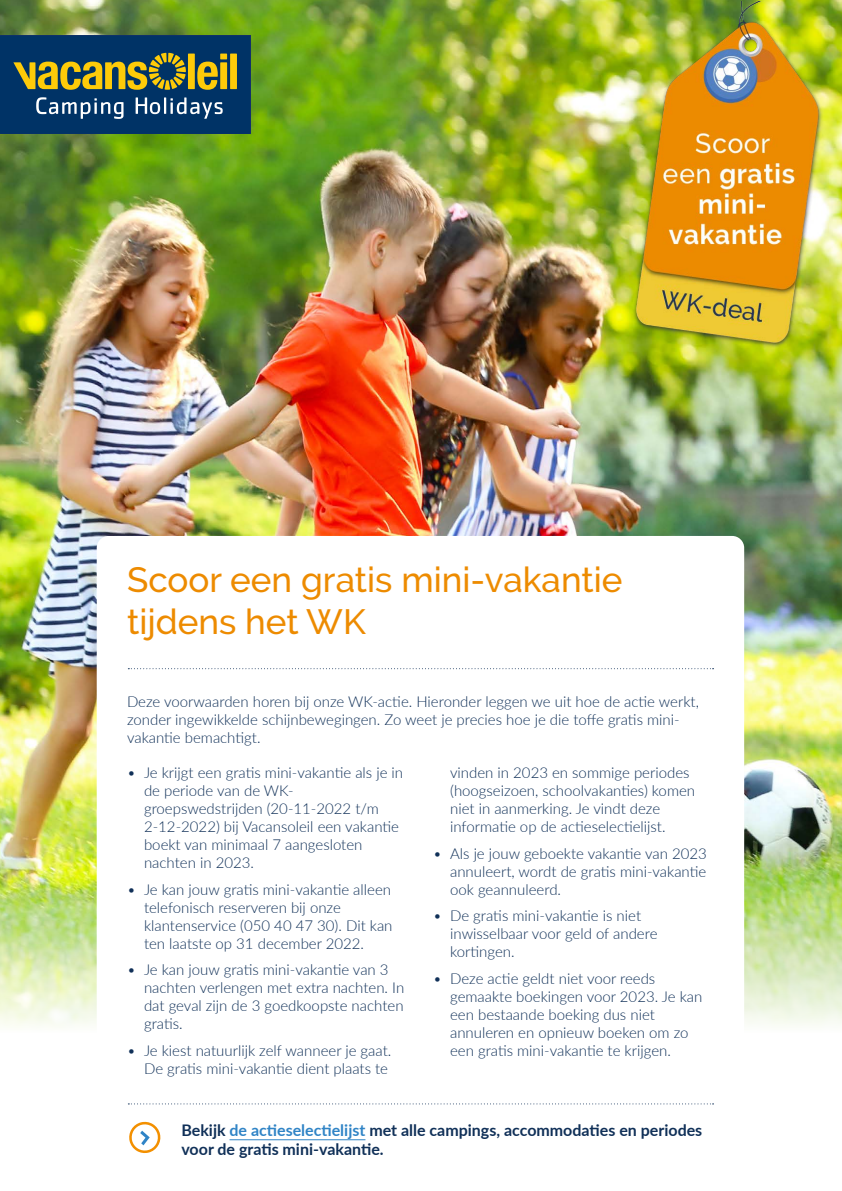
<style>
.page{position:relative;width:842px;height:1191px;background:#fff}
.page>*{position:absolute;margin:0;border:0;box-sizing:border-box;transform-origin:0 0}
.t1{font:500 35px/42px "Raleway";color:#ed8b00}
.t2{font:700 16px/19.2px "Lato";color:#103058}
.t3{font:300 15px/18px "Lato";color:#103058}
.s1{color:#3084c6}
</style>
<div class="page">
<img style="left:0;top:0;width:842px;height:1027px">
<div style="left:97px;top:536px;width:647px;height:553px;background:#fff;border-radius:12px"></div>
<div style="left:0;top:36px;width:250px;height:98px;background:#036"></div>
<div style="left:188px;top:54px;width:7px;height:35px;background:#fecb09"></div>
<div style="left:230px;top:54px;width:7px;height:35px;background:#fecb09"></div>
<svg style="left:197px;top:54px;width:30px;height:36px"></svg>
<div style="left:220px;top:62px;width:7px;height:27px;background:#fecb09"></div>
<svg style="left:13px;top:53px;width:173px;height:37px"></svg>
<svg style="left:36px;top:97px;width:88px;height:22px"></svg>
<svg style="left:136px;top:97px;width:87px;height:22px"></svg>
<svg style="left:128px;top:668px;width:586px;height:1px"></svg>
<hr style="left:230px;top:1139px;width:135px;height:1px;background:#3084c6">
<svg style="left:129px;top:1121px;width:32px;height:33px"></svg>
<svg style="left:128px;top:1103px;width:586px;height:1px"></svg>
<img style="left:631px;top:2px;width:198px;height:359px">
<h1 class="t1" style="left:127px;top:559px;width:497px">Scoor een gratis mini-vakantie tijdens het WK</h1>
<p class="t3" style="left:127px;top:692px;width:573px">Deze voorwaarden horen bij onze WK-actie. Hieronder leggen we uit hoe de actie werkt, zonder ingewikkelde schijnbewegingen. Zo weet je precies hoe je die toffe gratis mini&shy;vakantie bemachtigt.</p>
<p class="t3" style="left:144px;top:763px;width:261px;text-indent:-17px">• Je krijgt een gratis mini-vakantie als je in de periode van de WK&shy;groepswedstrijden (20-11-2022 t/m<br>2-12-2022) bij Vacansoleil een vakantie boekt van minimaal 7 aangesloten nachten in 2023.</p>
<p class="t3" style="left:144px;top:879px;width:250px;text-indent:-17px">• Je kan jouw gratis mini-vakantie alleen telefonisch reserveren bij onze klantenservice (050 40 47 30). Dit kan ten laatste op 31 december 2022.</p>
<p class="t3" style="left:144px;top:960px;width:262px;text-indent:-17px">• Je kan jouw gratis mini-vakantie van 3 nachten verlengen met extra nachten. In dat geval zijn de 3 goedkoopste nachten gratis.</p>
<p class="t3" style="left:127px;top:1040px;width:266px;text-align:right">• Je kiest natuurlijk zelf wanneer je gaat.<br>De gratis mini-vakantie dient plaats te</p>
<p class="t3" style="left:450px;top:763px;width:247px">vinden in 2023 en sommige periodes (hoogseizoen, schoolvakanties) komen niet in aanmerking. Je vindt deze informatie op de actieselectielijst.</p>
<p class="t3" style="left:450px;top:843px;width:258px;text-align:justify;text-indent:-17px">• Als je jouw geboekte vakantie van 2023 annuleert, wordt de gratis mini-vakantie ook geannuleerd.</p>
<p class="t3" style="left:450px;top:906px;width:209px;text-indent:-17px">• De gratis mini-vakantie is niet inwisselbaar voor geld of andere kortingen.</p>
<p class="t3" style="left:450px;top:968px;width:254px;text-indent:-17px">• Deze actie geldt niet voor reeds gemaakte boekingen voor 2023. Je kan een bestaande boeking dus niet annuleren en opnieuw boeken om zo een gratis mini-vakantie te krijgen.</p>
<p class="t2" style="left:181px;top:1120px;width:522px">Bekijk <span class="s1">de actieselectielijst</span> met alle campings, accommodaties en periodes voor de gratis mini-vakantie.</p>
</div>
